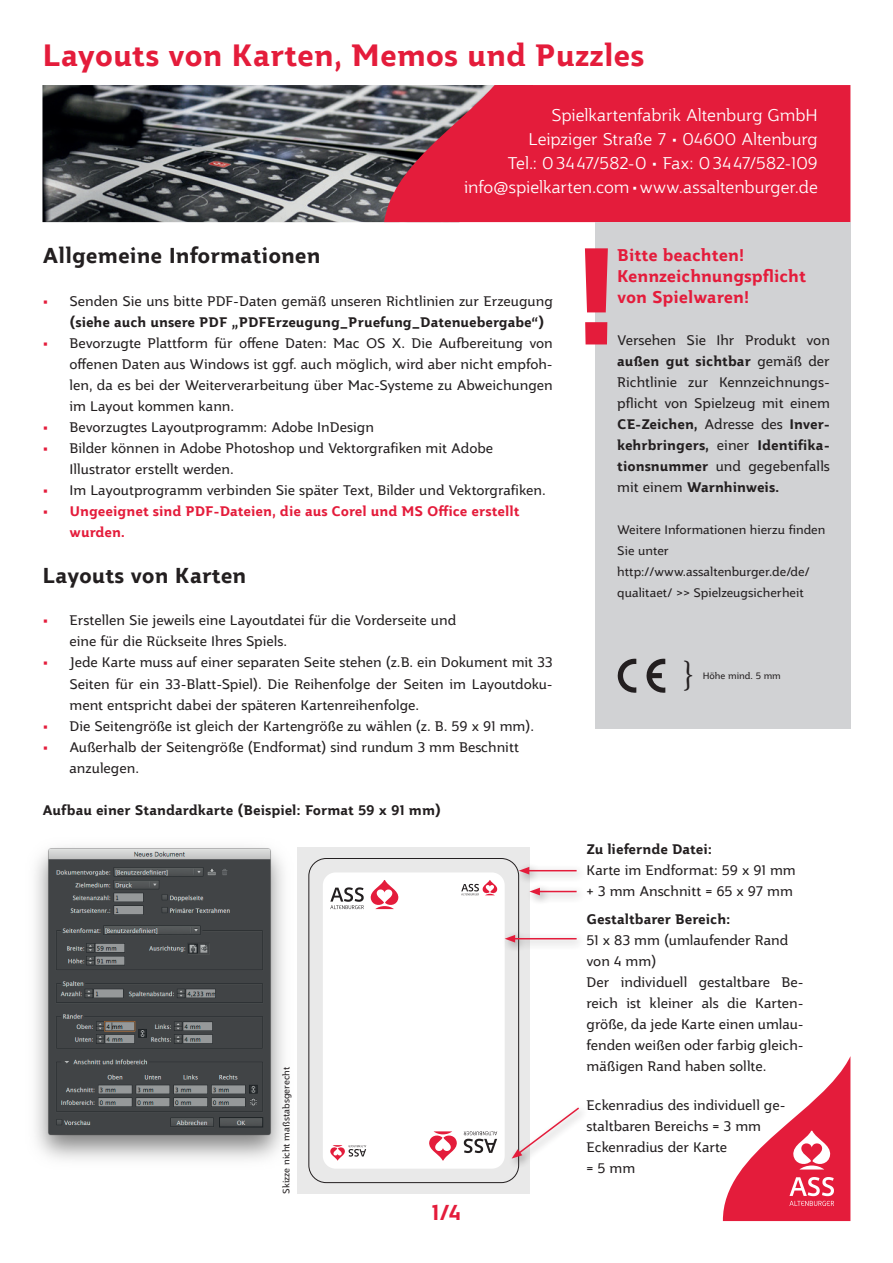
<style>
.page{position:relative;width:893px;height:1263px;background:#fff}
.page>*{position:absolute;margin:0;border:0;box-sizing:border-box;transform-origin:0 0}
.t1{font:800 133.5px "Carta Jotia";color:#e41c3b}
.t2{font:34.5px "Minion Pro";color:#231f20}
.t3{font:700 30px "Carta Jotia";color:#e41c3b}
.t4{font:700 21px "Carta Jotia";color:#231f20}
.t5{font:700 21px "Carta Jotia";color:#e41c3b}
.t6{font:300 16.5px/24px "Carta Jotia";letter-spacing:-.005em;color:#fff;text-align:right}
.t7{font:700 16.5px/21px "Carta Jotia";color:#e41c3b}
.t8{font:13.5px/21px "Carta Jotia";color:#231f20}
.t9{font:700 13.5px "Carta Jotia";color:#231f20}
.t10{font:700 13.5px/21px "Carta Jotia";color:#e41c3b}
.t11{font:12px/21px "Carta Jotia";color:#231f20}
.t12{font:9px "Carta Jotia";color:#231f20}
.s1{font-weight:700;color:#e41c3b}
.s2{font-weight:700}
</style>
<div class="page">
<div style="left:298px;top:847px;width:232px;height:347px;background:#e9e9e9"></div>
<div style="left:308px;top:858px;width:211px;height:325px;border:1px solid #231f20;border-radius:17px"></div>
<div style="left:323px;top:872px;width:182px;height:296px;background:#fff;border-radius:13px"></div>
<img style="left:43px;top:85px;width:341px;height:137px">
<svg style="left:722px;top:1057px;width:128px;height:164px"></svg>
<svg style="left:384px;top:85px;width:466px;height:137px;background:#d72440"></svg>
<div style="left:595px;top:222px;width:255px;height:506px;background:#d1d2d4"></div>
<img style="left:35px;top:847px;width:263px;height:326px">
<svg style="left:617px;top:659px;width:19px;height:34px"></svg>
<svg style="left:646px;top:659px;width:19px;height:34px"></svg>
<div style="left:515px;top:863px;width:72px;height:22px;background:#231f20;opacity:.5"></div>
<hr style="left:527px;top:870px;width:50px;height:1px;background:#e41c3b">
<svg style="left:519px;top:867px;width:10px;height:7px"></svg>
<div style="left:526px;top:883px;width:61px;height:23px;background:#231f20;opacity:.5"></div>
<hr style="left:538px;top:891px;width:39px;height:1px;background:#e41c3b">
<svg style="left:529px;top:888px;width:11px;height:7px"></svg>
<div style="left:501px;top:931px;width:86px;height:22px;background:#231f20;opacity:.5"></div>
<hr style="left:513px;top:938px;width:64px;height:1px;background:#e41c3b">
<svg style="left:505px;top:935px;width:10px;height:7px"></svg>
<div style="left:508px;top:1103px;width:81px;height:66px;background:#231f20;opacity:.5"></div>
<svg style="left:512px;top:1106px;width:69px;height:52px"></svg>
<svg style="left:429px;top:1131px;width:28px;height:29px"></svg>
<svg style="left:464px;top:1131px;width:33px;height:22px"></svg>
<svg style="left:370px;top:880px;width:29px;height:29px"></svg>
<svg style="left:330px;top:887px;width:34px;height:22px"></svg>
<svg style="left:461px;top:880px;width:37px;height:15px"></svg>
<svg style="left:330px;top:1145px;width:36px;height:15px"></svg>
<h3 class="t3" style="left:43px;top:35px;width:603px">Layouts von Karten, Memos und Puzzles</h3>
<p class="t6" style="left:464px;top:103px;width:355px">Spielkartenfabrik Altenburg GmbH<br>Leipziger Straße 7 • 04600 Altenburg<br>Tel.: 03447/582-0 • Fax: 03447/582-109 info@spielkarten.com•www.assaltenburger.de</p>
<h3 class="t4" style="left:43px;top:241px;width:280px">Allgemeine Informationen</h3>
<p class="t8" style="left:70px;top:290px;width:485px;text-indent:-27px"><span class="s1">•</span> Senden Sie uns bitte PDF-Daten gemäß unseren Richtlinien zur Erzeugung <span class="s2">(siehe auch unsere PDF „PDFErzeugung_Pruefung_Datenuebergabe“)</span></p>
<p class="t8" style="left:70px;top:332px;width:485px;text-align:justify;text-indent:-27px"><span class="s1">•</span> Bevorzugte Plattform für offene Daten: Mac OS X. Die Aufbereitung von offenen Daten aus Windows ist ggf. auch möglich, wird aber nicht empfoh&shy;len, da es bei der Weiterverarbeitung über Mac-Systeme zu Abweichungen im Layout kommen kann.</p>
<p class="t8" style="left:43px;top:416px;width:333px"><span class="s1">•</span> Bevorzugtes Layoutprogramm: Adobe InDesign</p>
<p class="t8" style="left:70px;top:437px;width:425px;text-indent:-27px"><span class="s1">•</span> Bilder können in Adobe Photoshop und Vektorgrafiken mit Adobe<br>Illustrator erstellt werden.</p>
<p class="t8" style="left:43px;top:479px;width:505px"><span class="s1">•</span> Im Layoutprogramm verbinden Sie später Text, Bilder und Vektorgrafiken.</p>
<p class="t10" style="left:70px;top:501px;width:452px;text-indent:-27px">• Ungeeignet sind PDF-Dateien, die aus Corel und MS Office erstellt wurden.</p>
<h3 class="t4" style="left:43px;top:561px;width:205px">Layouts von Karten</h3>
<p class="t8" style="left:70px;top:610px;width:388px;text-indent:-27px"><span class="s1">•</span> Erstellen Sie jeweils eine Layoutdatei für die Vorderseite und eine für die Rückseite Ihres Spiels.</p>
<p class="t8" style="left:70px;top:652px;width:485px;text-align:justify;text-indent:-27px"><span class="s1">•</span> Jede Karte muss auf einer separaten Seite stehen (z.B. ein Dokument mit 33<br>Seiten für ein 33-Blatt-Spiel). Die Reihenfolge der Seiten im Layoutdoku&shy;ment entspricht dabei der späteren Kartenreihenfolge.</p>
<p class="t8" style="left:43px;top:715px;width:493px"><span class="s1">•</span> Die Seitengröße ist gleich der Kartengröße zu wählen (z. B. 59 x 91 mm).</p>
<p class="t8" style="left:70px;top:736px;width:451px;text-indent:-27px"><span class="s1">•</span> Außerhalb der Seitengröße (Endformat) sind rundum 3 mm Beschnitt anzulegen.</p>
<p class="t9" style="left:43px;top:800px;width:400px">Aufbau einer Standardkarte (Beispiel: Format 59 x 91 mm)</p>
<p class="t12" style="left:280px;top:1194px;width:128px;rotate:-90deg">Skizze nicht maßstabsgerecht</p>
<h3 class="t5" style="left:432px;top:1198px;width:31px">1/4</h3>
<h1 class="t1" style="left:571px;top:205px;width:51px">!</h1>
<p class="t7" style="left:617px;top:245px;width:190px">Bitte beachten!<br>Kennzeichnungspflicht von Spielwaren!</p>
<p class="t8" style="left:617px;top:330px;width:214px;text-align:justify">Versehen Sie Ihr Produkt von <span class="s2">außen gut sichtbar</span> gemäß der Richtlinie zur Kennzeichnungs&shy;pflicht von Spielzeug mit einem <span class="s2">CE-Zeichen,</span> Adresse des <span class="s2">Inver&shy;kehrbringers,</span> einer <span class="s2">Identifika&shy;tionsnummer</span> und gegebenfalls mit einem <span class="s2">Warnhinweis.</span></p>
<p class="t11" style="left:617px;top:519px;width:210px">Weitere Informationen hierzu finden<br>Sie unter http://www.assaltenburger.de/de/ qualitaet/ &gt;&gt; Spielzeugsicherheit</p>
<h2 class="t2" style="left:682px;top:651px;width:13px">}</h2>
<p class="t12" style="left:703px;top:670px;width:80px">Höhe mind. 5 mm</p>
<p class="t9" style="left:586px;top:840px;width:127px">Zu liefernde Datei:</p>
<p class="t8" style="left:586px;top:860px;width:211px">Karte im Endformat: 59 x 91 mm + 3 mm Anschnitt = 65 x 97 mm</p>
<p class="t9" style="left:586px;top:910px;width:146px">Gestaltbarer Bereich:</p>
<p class="t8" style="left:586px;top:929px;width:219px">51 x 83 mm (umlaufender Rand von 4 mm)<br>Der individuell gestaltbare Be&shy;reich ist kleiner als die Karten&shy;größe, da jede Karte einen umlau&shy;fenden weißen oder farbig gleich&shy;mäßigen Rand haben sollte.</p>
<p class="t8" style="left:586px;top:1094px;width:201px">Eckenradius des individuell ge&shy;staltbaren Bereichs = 3 mm<br>Eckenradius der Karte<br>= 5 mm</p>
</div>
